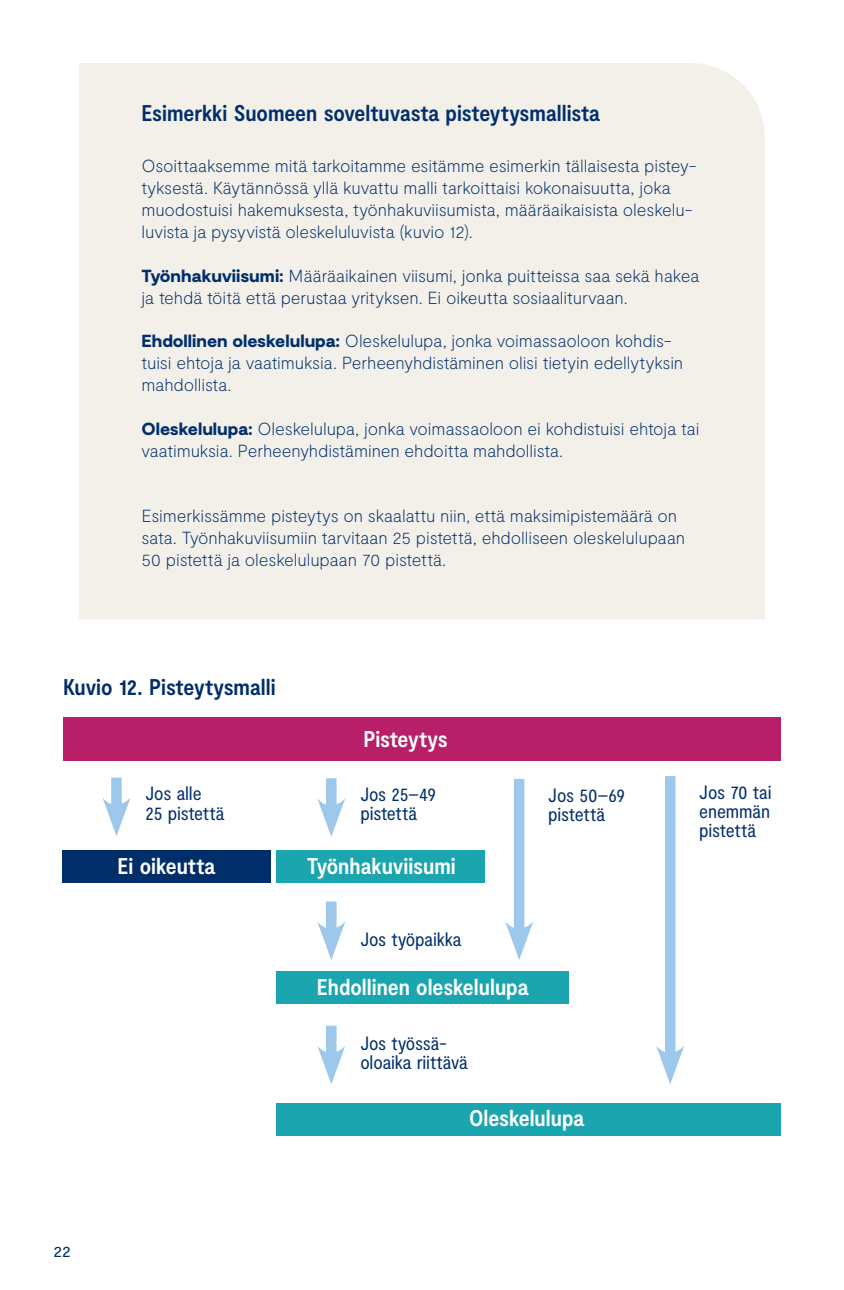
<style>
.page{position:relative;width:844px;height:1290px;background:#fff}
.page>*{position:absolute;margin:0;border:0;box-sizing:border-box;transform-origin:0 0}
.Kaavio___Luettelo_Otsikko{font:700 condensed 22.75px "Moderat";color:#fff}
.Luettelo_Otsikko{font:700 condensed 22.75px "Moderat";letter-spacing:-.005em;color:#002e6b}
.Kaavio___Luettelo_Otsikko-2{font:700 condensed 22.75px "Moderat";letter-spacing:-.005em;color:#002e6b}
.Kaavio_Teksti_2{font:condensed 19.25px/19.2px "Moderat";letter-spacing:-.01em;color:#002e6b}
.Leipis{font:100 17.5px/21.9px "Moderat";letter-spacing:-.01em;color:#002e6b}
.t1{font:15.75px "Moderat";color:#002e6b}
.s1{font-weight:900}
</style>
<div class="page">
<div style="left:79px;top:63px;width:685px;height:556px;background:#f3f0ea"></div>
<div style="left:63px;top:717px;width:717px;height:44px;background:#b81f69"></div>
<div style="left:62px;top:850px;width:208px;height:32px;background:#002e6b"></div>
<div style="left:276px;top:850px;width:208px;height:32px;background:#1ba5af"></div>
<div style="left:276px;top:972px;width:293px;height:32px;background:#1ba5af"></div>
<div style="left:276px;top:1103px;width:504px;height:32px;background:#1ba5af"></div>
<div style="left:111px;top:777px;width:11px;height:37px;background:#9dc8eb"></div>
<svg style="left:102px;top:797px;width:28px;height:39px"></svg>
<div style="left:326px;top:778px;width:10px;height:36px;background:#9dc8eb"></div>
<svg style="left:317px;top:798px;width:28px;height:39px"></svg>
<div style="left:326px;top:901px;width:10px;height:37px;background:#9dc8eb"></div>
<svg style="left:317px;top:921px;width:28px;height:39px"></svg>
<div style="left:326px;top:1026px;width:10px;height:36px;background:#9dc8eb"></div>
<svg style="left:317px;top:1045px;width:28px;height:39px"></svg>
<div style="left:514px;top:779px;width:10px;height:159px;background:#9dc8eb"></div>
<svg style="left:505px;top:921px;width:28px;height:39px"></svg>
<div style="left:664px;top:776px;width:11px;height:286px;background:#9dc8eb"></div>
<svg style="left:656px;top:1045px;width:28px;height:39px"></svg>
<p class="Luettelo_Otsikko" style="left:141px;top:100px;width:460px">Esimerkki Suomeen soveltuvasta pisteytysmallista</p>
<p class="Leipis" style="left:141px;top:156px;width:556px">Osoittaaksemme mitä tarkoitamme esitämme esimerkin tällaisesta pistey&shy;tyksestä. Käytännössä yllä kuvattu malli tarkoittaisi kokonaisuutta, joka muodostuisi hakemuksesta, työnhakuviisumista, määräaikaisista oleskelu&shy;luvista ja pysyvistä oleskeluluvista (kuvio 12).</p>
<p class="Leipis" style="left:141px;top:265px;width:559px"><span class="s1">Työnhakuviisumi:</span> Määräaikainen viisumi, jonka puitteissa saa sekä hakea ja tehdä töitä että perustaa yrityksen. Ei oikeutta sosiaaliturvaan.</p>
<p class="Leipis" style="left:141px;top:331px;width:543px"><span class="s1">Ehdollinen oleskelulupa:</span> Oleskelulupa, jonka voimassaoloon kohdis&shy;tuisi ehtoja ja vaatimuksia. Perheenyhdistäminen olisi tietyin edellytyksin mahdollista.</p>
<p class="Leipis" style="left:141px;top:418px;width:559px"><span class="s1">Oleskelulupa:</span> Oleskelulupa, jonka voimassaoloon ei kohdistuisi ehtoja tai vaatimuksia. Perheenyhdistäminen ehdoitta mahdollista.</p>
<p class="Leipis" style="left:141px;top:506px;width:545px">Esimerkissämme pisteytys on skaalattu niin, että maksimipistemäärä on sata. Työnhakuviisumiin tarvitaan 25 pistettä, ehdolliseen oleskelulupaan<br>50 pistettä ja oleskelulupaan 70 pistettä.</p>
<p class="Kaavio___Luettelo_Otsikko-2" style="left:63px;top:674px;width:214px">Kuvio 12. Pisteytysmalli</p>
<p class="Kaavio___Luettelo_Otsikko" style="left:363px;top:726px;width:86px">Pisteytys</p>
<p class="Kaavio_Teksti_2" style="left:145px;top:784px;width:80px">Jos alle<br>25 pistettä</p>
<p class="Kaavio_Teksti_2" style="left:360px;top:785px;width:77px">Jos 25–49 pistettä</p>
<p class="Kaavio___Luettelo_Otsikko" style="left:117px;top:852px;width:99px">Ei oikeutta</p>
<p class="Kaavio___Luettelo_Otsikko" style="left:306px;top:852px;width:150px">Työnhakuviisumi</p>
<p class="Kaavio_Teksti_2" style="left:548px;top:786px;width:78px">Jos 50–69 pistettä</p>
<p class="Kaavio_Teksti_2" style="left:699px;top:783px;width:74px;text-align:justify">Jos 70 tai enemmän pistettä</p>
<p class="Kaavio_Teksti_2" style="left:360px;top:930px;width:102px">Jos työpaikka</p>
<p class="Kaavio___Luettelo_Otsikko" style="left:317px;top:973px;width:213px">Ehdollinen oleskelulupa</p>
<p class="Kaavio_Teksti_2" style="left:360px;top:1034px;width:109px">Jos työssä&shy;oloaika riittävä</p>
<p class="t1" style="left:53px;top:1242px;width:19px">22</p>
<p class="Kaavio___Luettelo_Otsikko" style="left:469px;top:1105px;width:116px">Oleskelulupa</p>
</div>
